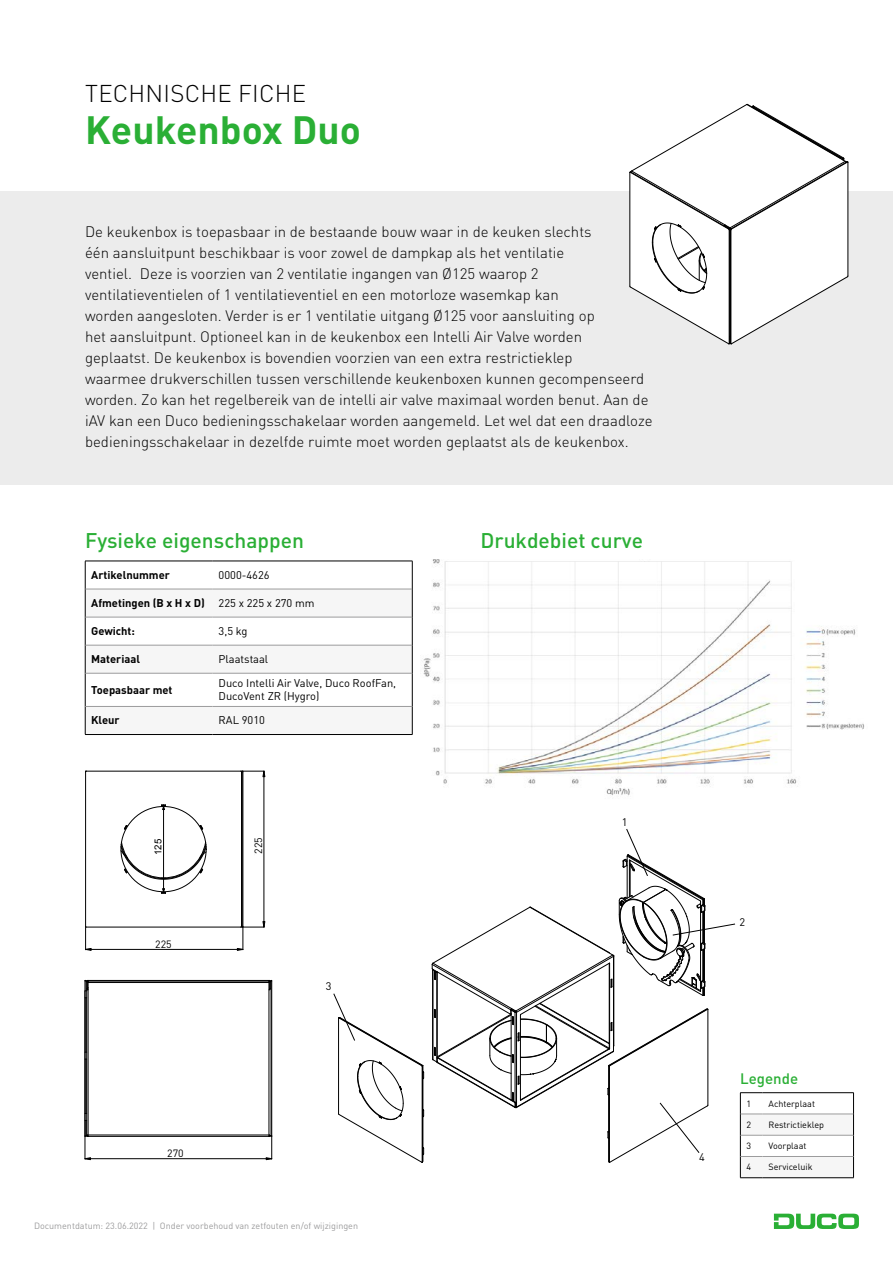
<style>
.page{position:relative;width:893px;height:1263px;background:#fff}
.page>*{position:absolute;margin:0;border:0;box-sizing:border-box;transform-origin:0 0}
.t1{font:700 39px "DINOT";color:#2aaf35}
.t2{font:300 24px "DINOT";letter-spacing:.01em;color:#000}
.t3{font:500 21px "DINOT";color:#2aaf35}
.t4{font:300 15px/21px "DINOT";color:#000}
.t5{font:500 15px "DINOT";color:#2aaf35}
.t6{font:11.1px/13.4px "DINOT";color:#000}
.t7{font:700 11.1px "DINOT";color:#000}
.t8{font:10.95px "DINOT";color:#000}
.t9{font:10.5px "DINOT";color:#000}
.t10{font:9.6px "Arial";color:#000}
.t11{font:9px "DINOT";color:#9c9c9d}
.t12{font:9px "DINOT";color:#000}
.s1{font-weight:400}
</style>
<div class="page">
<svg style="left:774px;top:1213px;width:85px;height:16px"></svg>
<div style="left:0;top:192px;width:893px;height:293px;background:#ececec"></div>
<svg style="left:86px;top:562px;width:326px;height:27px"></svg>
<svg style="left:86px;top:590px;width:326px;height:144px;fill:#f6f6f6"></svg>
<hr style="left:85px;top:561px;width:128px;height:1px;background:#000">
<hr style="left:213px;top:561px;width:199px;height:1px;background:#000">
<svg style="left:85px;top:561px;width:1px;height:112px"></svg>
<svg style="left:412px;top:561px;width:1px;height:112px"></svg>
<hr style="left:85px;top:673px;width:1px;height:33px;background:#000">
<hr style="left:412px;top:673px;width:1px;height:33px;background:#000">
<svg style="left:85px;top:707px;width:1px;height:27px"></svg>
<svg style="left:412px;top:706px;width:1px;height:28px"></svg>
<hr style="left:85px;top:734px;width:128px;height:1px;background:#000">
<hr style="left:213px;top:734px;width:199px;height:1px;background:#000">
<hr style="left:85px;top:589px;width:128px;height:1px;background:#9c9c9d">
<hr style="left:213px;top:589px;width:199px;height:1px;background:#9c9c9d">
<hr style="left:85px;top:617px;width:128px;height:1px;background:#9c9c9d">
<hr style="left:213px;top:617px;width:199px;height:1px;background:#9c9c9d">
<hr style="left:85px;top:645px;width:128px;height:1px;background:#9c9c9d">
<hr style="left:213px;top:645px;width:199px;height:1px;background:#9c9c9d">
<hr style="left:85px;top:673px;width:128px;height:1px;background:#9c9c9d">
<hr style="left:213px;top:673px;width:199px;height:1px;background:#9c9c9d">
<hr style="left:85px;top:706px;width:128px;height:1px;background:#9c9c9d">
<hr style="left:213px;top:706px;width:199px;height:1px;background:#9c9c9d">
<hr style="left:85px;top:772px;width:1px;height:154px;background:#000">
<hr style="left:86px;top:927px;width:155px;height:1px;background:#000">
<hr style="left:241px;top:772px;width:1px;height:154px;background:#000">
<hr style="left:242px;top:771px;width:1px;height:156px;background:#000">
<hr style="left:243px;top:771px;width:1px;height:156px;background:#000">
<hr style="left:86px;top:771px;width:155px;height:1px;background:#000">
<svg style="left:124px;top:825px;width:4px;height:5px"></svg>
<svg style="left:200px;top:825px;width:3px;height:5px"></svg>
<svg style="left:120px;top:842px;width:87px;height:38px"></svg>
<hr style="left:86px;top:949px;width:157px;height:1px;background:#000">
<svg style="left:85px;top:926px;width:7px;height:25px"></svg>
<svg style="left:237px;top:921px;width:28px;height:30px"></svg>
<svg style="left:240px;top:771px;width:24px;height:6px"></svg>
<hr style="left:264px;top:771px;width:1px;height:156px;background:#000">
<svg style="left:161px;top:888px;width:5px;height:6px"></svg>
<svg style="left:161px;top:805px;width:5px;height:5px"></svg>
<hr style="left:163px;top:806px;width:1px;height:86px;background:#000">
<hr style="left:86px;top:990px;width:1px;height:145px;background:#000">
<hr style="left:88px;top:981px;width:1px;height:155px;background:#000">
<hr style="left:88px;top:1136px;width:181px;height:1px;background:#000">
<hr style="left:87px;top:1135px;width:183px;height:1px;background:#000">
<hr style="left:88px;top:982px;width:181px;height:1px;background:#000">
<hr style="left:88px;top:981px;width:181px;height:1px;background:#000">
<hr style="left:88px;top:980px;width:181px;height:1px;background:#000">
<hr style="left:269px;top:981px;width:1px;height:155px;background:#000">
<hr style="left:271px;top:980px;width:1px;height:156px;background:#000">
<svg style="left:86px;top:1120px;width:2px;height:17px"></svg>
<svg style="left:85px;top:980px;width:4px;height:11px"></svg>
<svg style="left:269px;top:980px;width:3px;height:10px"></svg>
<hr style="left:85px;top:1158px;width:187px;height:1px;background:#000">
<hr style="left:85px;top:991px;width:1px;height:168px;background:#000">
<svg style="left:266px;top:1135px;width:6px;height:25px"></svg>
<svg style="left:333px;top:993px;width:91px;height:170px"></svg>
<svg style="left:432px;top:829px;width:422px;height:349px"></svg>
<hr style="left:848px;top:162px;width:1px;height:114px;background:#000">
<svg style="left:629px;top:104px;width:219px;height:241px"></svg>
<img style="left:423px;top:559px;width:441px;height:237px">
<h2 class="t2" style="left:85px;top:77px;width:222px">TECHNISCHE FICHE</h2>
<h1 class="t1" style="left:85px;top:104px;width:277px">Keukenbox Duo</h1>
<p class="t4" style="left:85px;top:221px;width:569px">De keukenbox is toepasbaar in de bestaande bouw waar in de keuken slechts<br>één aansluitpunt beschikbaar is voor zowel de dampkap als het ventilatie<br>ventiel. Deze is voorzien van 2 ventilatie ingangen van Ø125 waarop 2 ventilatieventielen of 1 ventilatieventiel en een motorloze wasemkap kan<br>worden aangesloten. Verder is er 1 ventilatie uitgang Ø125 voor aansluiting op<br>het aansluitpunt. Optioneel kan in de keukenbox een Intelli Air Valve worden<br>geplaatst. De keukenbox is bovendien voorzien van een extra restrictieklep<br>waarmee drukverschillen tussen verschillende keukenboxen kunnen gecompenseerd worden. Zo kan het regelbereik van de intelli air valve maximaal worden benut. Aan de iAV kan een Duco bedieningsschakelaar worden aangemeld. Let wel dat een draadloze bedieningsschakelaar in dezelfde ruimte moet worden geplaatst als de keukenbox.</p>
<p class="t10" style="left:379px;top:420px;width:29px">Status</p>
<p class="t10" style="left:462px;top:420px;width:52px">Status Date</p>
<p class="t10" style="left:379px;top:436px;width:42px">Released</p>
<p class="t10" style="left:462px;top:436px;width:104px">22-Dec-20 10:20:35 AM</p>
<h3 class="t3" style="left:85px;top:526px;width:220px">Fysieke eigenschappen</h3>
<p class="t7" style="left:91px;top:567px;width:80px">Artikelnummer</p>
<p class="t6" style="left:219px;top:568px;width:53px">0000-4626</p>
<p class="t7" style="left:91px;top:595px;width:225px">Afmetingen (B x H x D) <span class="s1">225 x 225 x 270 mm</span></p>
<p class="t7" style="left:91px;top:623px;width:45px">Gewicht:</p>
<p class="t6" style="left:219px;top:624px;width:31px">3,5 kg</p>
<p class="t7" style="left:91px;top:652px;width:50px">Materiaal</p>
<p class="t6" style="left:219px;top:652px;width:51px">Plaatstaal</p>
<p class="t7" style="left:91px;top:682px;width:83px">Toepasbaar met</p>
<p class="t6" style="left:219px;top:676px;width:179px">Duco Intelli Air Valve, Duco RoofFan,<br>DucoVent ZR (Hygro)</p>
<p class="t7" style="left:91px;top:713px;width:30px">Kleur</p>
<p class="t6" style="left:219px;top:713px;width:48px">RAL 9010</p>
<p class="t10" style="left:222px;top:629px;width:52px">Status Date</p>
<p class="t10" style="left:152px;top:855px;width:18px;rotate:-90deg">125</p>
<p class="t9" style="left:155px;top:937px;width:18px">225</p>
<p class="t10" style="left:157px;top:938px;width:18px">227</p>
<p class="t9" style="left:167px;top:1146px;width:18px">270</p>
<p class="t10" style="left:166px;top:1147px;width:26px">269.5</p>
<p class="t9" style="left:251px;top:853px;width:18px;rotate:-90deg">225</p>
<p class="t10" style="left:253px;top:857px;width:18px;rotate:-90deg">225</p>
<p class="t8" style="left:326px;top:979px;width:7px">3</p>
<p class="t11" style="left:34px;top:1219px;width:326px">Documentdatum: 23.06.2022 | Onder voorbehoud van zetfouten en/of wijzigingen</p>
<h3 class="t3" style="left:480px;top:526px;width:164px">Drukdebiet curve</h3>
<p class="t8" style="left:622px;top:814px;width:7px">1</p>
<p class="t8" style="left:739px;top:915px;width:7px">2</p>
<p class="t8" style="left:699px;top:1150px;width:7px">4</p>
<p class="t5" style="left:740px;top:1068px;width:59px">Legende</p>
<p class="t12" style="left:746px;top:1097px;width:6px">1</p>
<p class="t12" style="left:768px;top:1097px;width:48px">Achterplaat</p>
<p class="t12" style="left:746px;top:1118px;width:6px">2</p>
<p class="t12" style="left:768px;top:1118px;width:57px">Restrictieklep</p>
<p class="t12" style="left:746px;top:1140px;width:6px">3</p>
<p class="t12" style="left:768px;top:1140px;width:39px">Voorplaat</p>
<p class="t12" style="left:746px;top:1161px;width:6px">4</p>
<p class="t12" style="left:768px;top:1161px;width:46px">Serviceluik</p>
</div>
